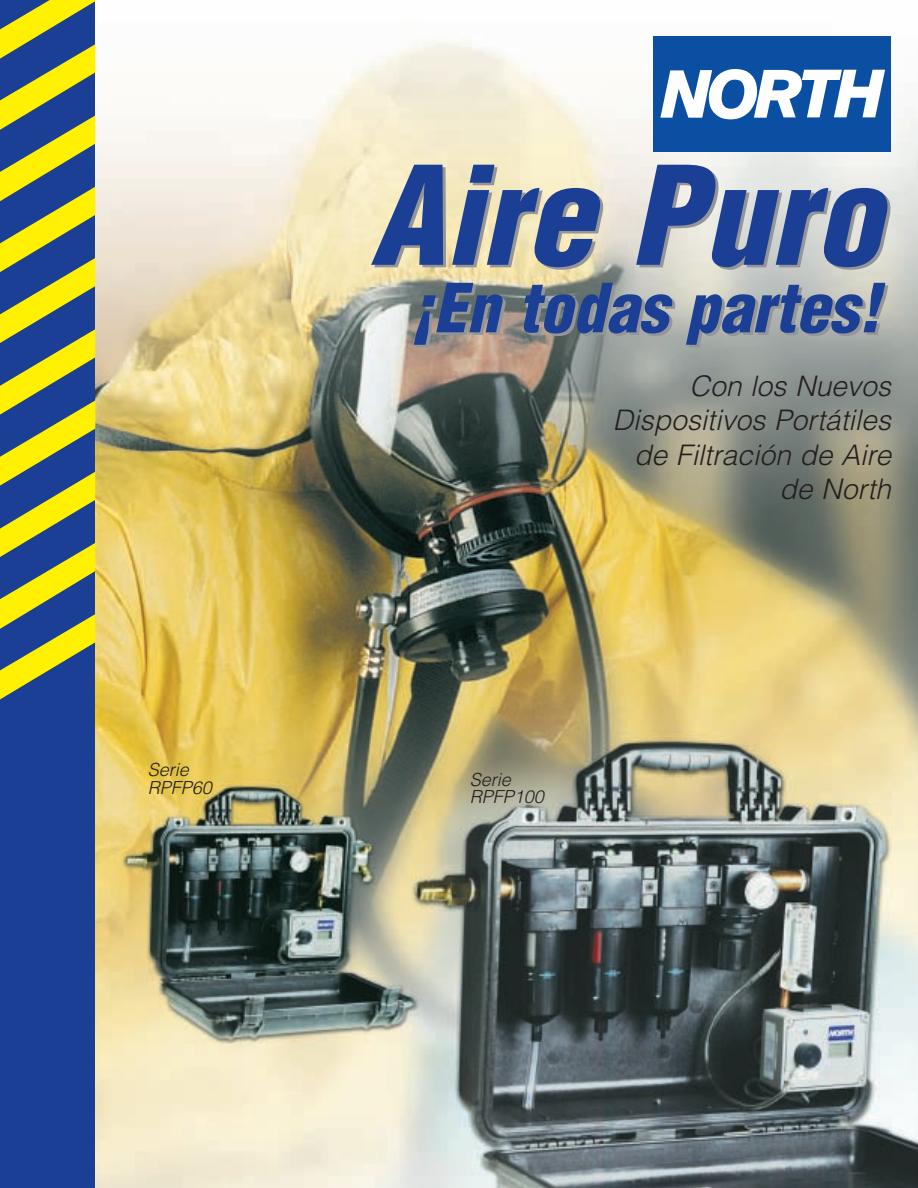
<style>
.page{position:relative;width:918px;height:1188px;background:#fff}
.page>*{position:absolute;margin:0;border:0;box-sizing:border-box;transform-origin:0 0}
.t1{font:italic 900 condensed 133.5px "Helvetica";color:#1b3f94}
.t2{font:italic 900 condensed 66px "Helvetica";color:#1b3f94}
.t3{font:italic 300 28.35px/34.2px "Helvetica";color:#231f20;text-align:right}
.t4{font:italic 300 18px/18px "Helvetica";color:#231f20}
</style>
<div class="page">
<img style="left:95px;top:0;width:823px;height:1188px">
<div style="left:0;top:0;width:95px;height:1188px;background:#1b3f94"></div>
<svg style="left:0;top:0;width:95px;height:700px"></svg>
<div style="left:653px;top:36px;width:238px;height:116px;background:#0a4fa2"></div>
<svg style="left:660px;top:69px;width:225px;height:51px"></svg>
<h1 class="t1" style="left:370px;top:141px;width:513px">Aire Puro</h1>
<h2 class="t2" style="left:411px;top:271px;width:470px">¡En todas partes!</h2>
<p class="t3" style="left:613px;top:369px;width:280px">Con los Nuevos<br>Dispositivos Portátiles de Filtración de Aire de North</p>
<p class="t4" style="left:148px;top:761px;width:66px">Serie<br>RPFP60</p>
<p class="t4" style="left:470px;top:772px;width:76px;line-height:16.5px">Serie<br>RPFP100</p>
</div>
